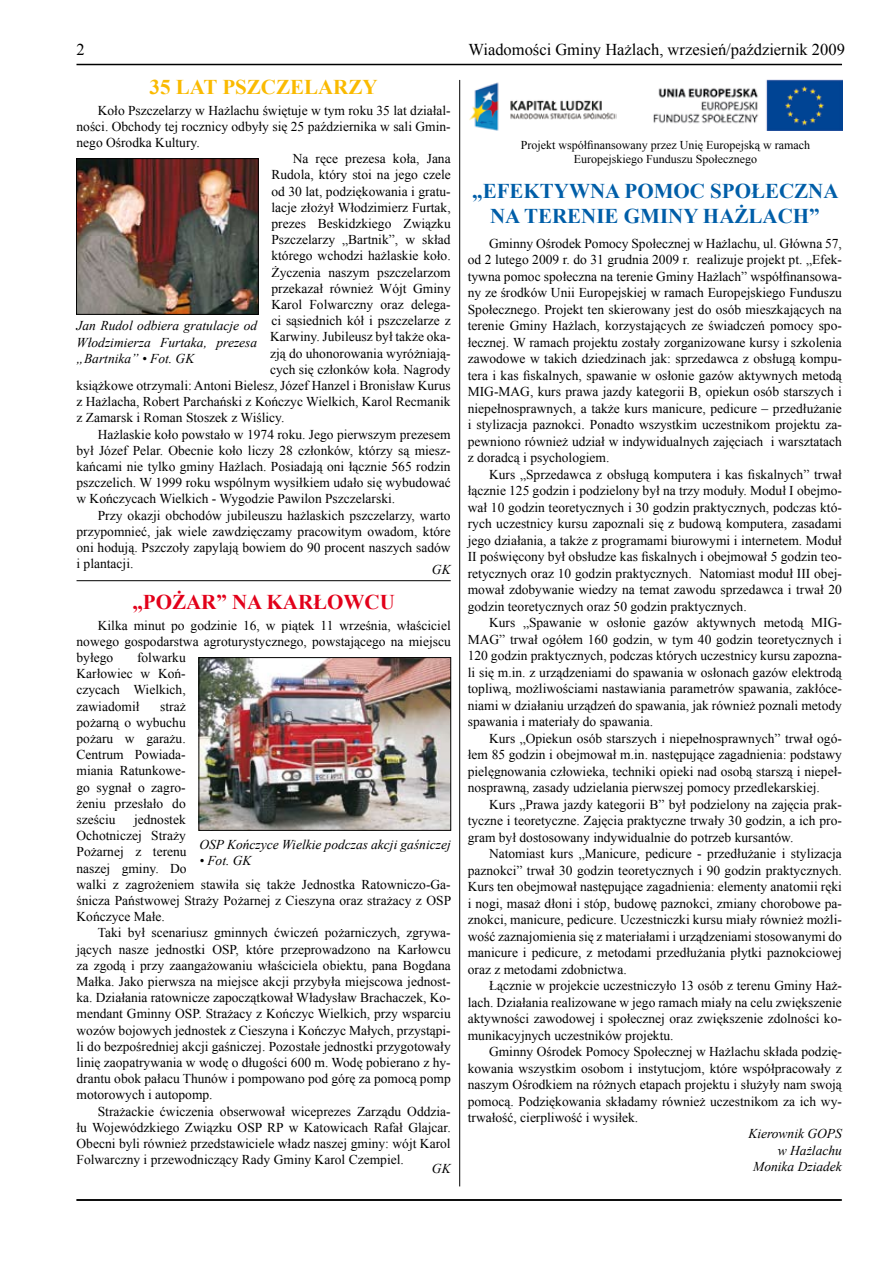
<style>
.page{position:relative;width:893px;height:1263px;background:#fff}
.page>*{position:absolute;margin:0;border:0;box-sizing:border-box;transform-origin:0 0}
.t1{font:700 21px/25.2px "Times New Roman";color:#005ea8;text-align:center}
.t2{font:700 21px "Times New Roman";color:#e2001a}
.t3{font:700 21px "Times New Roman";color:#faba00}
.t4{font:16.5px "Times New Roman";color:#000}
.t5{font:13.5px/16.5px "Times New Roman";color:#000;text-align:justify}
.t6{font:italic 13.5px/16.2px "Times New Roman";color:#000;text-align:right}
.t7{font:12px/14.4px "Times New Roman";color:#000;text-align:center}
</style>
<div class="page">
<hr style="left:76px;top:64px;width:766px;height:1px;background:#000">
<hr style="left:76px;top:1199px;width:766px;height:2px;background:#000">
<img style="left:469px;top:82px;width:147px;height:49px">
<img style="left:653px;top:80px;width:189px;height:51px">
<hr style="left:77px;top:580px;width:374px;height:1px;background:#000">
<img style="left:78px;top:160px;width:179px;height:153px">
<div style="left:76px;top:158px;width:183px;height:157px;border:1px solid #000"></div>
<img style="left:200px;top:659px;width:249px;height:170px">
<div style="left:198px;top:657px;width:253px;height:174px;border:1px solid #000"></div>
<hr style="left:459px;top:80px;width:1px;height:1106px;background:#000">
<p class="t4" style="left:76px;top:39px;width:10px">2</p>
<p class="t4" style="left:468px;top:39px;width:378px">Wiadomości Gminy Hażlach, wrzesień/październik 2009</p>
<h1 class="t3" style="left:150px;top:73px;width:229px">35 LAT PSZCZELARZY</h1>
<p class="t5" style="left:98px;top:102px;width:354px">Koło Pszczelarzy w Hażlachu świętuje w tym roku 35 lat działal-</p>
<p class="t5" style="left:77px;top:118px;width:376px">ności. Obchody tej rocznicy odbyły się 25 października w sali Gmin-</p>
<p class="t5" style="left:77px;top:134px;width:125px">nego Ośrodka Kultury.</p>
<p class="t5" style="left:293px;top:150px;width:160px">Na ręce prezesa koła, Jana</p>
<p class="t5" style="left:271px;top:166px;width:181px">Rudola, który stoi na jego czele</p>
<p class="t5" style="left:271px;top:183px;width:181px">od 30 lat, podziękowania i gratu-</p>
<p class="t5" style="left:271px;top:199px;width:181px">lacje złożył Włodzimierz Furtak,</p>
<p class="t5" style="left:271px;top:215px;width:181px">prezes Beskidzkiego Związku</p>
<p class="t5" style="left:271px;top:231px;width:181px">Pszczelarzy „Bartnik”, w skład</p>
<p class="t5" style="left:271px;top:247px;width:181px">którego wchodzi hażlaskie koło.</p>
<p class="t5" style="left:271px;top:264px;width:181px">Życzenia naszym pszczelarzom</p>
<p class="t5" style="left:271px;top:280px;width:181px">przekazał również Wójt Gminy</p>
<p class="t5" style="left:271px;top:296px;width:181px">Karol Folwarczny oraz delega-</p>
<p class="t5" style="left:271px;top:312px;width:181px">ci sąsiednich kół i pszczelarze z</p>
<p class="t5" style="left:270px;top:328px;width:182px">Karwiny. Jubileusz był także oka-</p>
<p class="t5" style="left:270px;top:345px;width:182px">zją do uhonorowania wyróżniają-</p>
<p class="t5" style="left:270px;top:361px;width:182px">cych się członków koła. Nagrody</p>
<p class="t5" style="left:77px;top:377px;width:376px">książkowe otrzymali: Antoni Bielesz, Józef Hanzel i Bronisław Kurus</p>
<p class="t5" style="left:77px;top:393px;width:376px">z Hażlacha, Robert Parchański z Kończyc Wielkich, Karol Recmanik</p>
<p class="t5" style="left:77px;top:409px;width:209px">z Zamarsk i Roman Stoszek z Wiślicy.</p>
<p class="t5" style="left:98px;top:426px;width:354px">Hażlaskie koło powstało w 1974 roku. Jego pierwszym prezesem</p>
<p class="t5" style="left:77px;top:442px;width:376px">był Józef Pelar. Obecnie koło liczy 28 członków, którzy są miesz-</p>
<p class="t5" style="left:77px;top:458px;width:376px">kańcami nie tylko gminy Hażlach. Posiadają oni łącznie 565 rodzin</p>
<p class="t5" style="left:77px;top:474px;width:376px">pszczelich. W 1999 roku wspólnym wysiłkiem udało się wybudować</p>
<p class="t5" style="left:77px;top:490px;width:320px">w Kończycach Wielkich - Wygodzie Pawilon Pszczelarski.</p>
<p class="t5" style="left:98px;top:507px;width:354px">Przy okazji obchodów jubileuszu hażlaskich pszczelarzy, warto</p>
<p class="t5" style="left:77px;top:523px;width:376px">przypomnieć, jak wiele zawdzięczamy pracowitym owadom, które</p>
<p class="t5" style="left:77px;top:539px;width:376px">oni hodują. Pszczoły zapylają bowiem do 90 procent naszych sadów</p>
<p class="t5" style="left:77px;top:555px;width:58px">i plantacji.</p>
<p class="t6" style="left:432px;top:561px;width:20px">GK</p>
<p class="t6" style="left:77px;top:318px;width:182px;text-align:justify">Jan Rudol odbiera gratulacje od Włodzimierza Furtaka, prezesa „Bartnika” • Fot. GK</p>
<h1 class="t2" style="left:132px;top:587px;width:264px">„POŻAR” NA KARŁOWCU</h1>
<p class="t5" style="left:77px;top:617px;width:376px;text-indent:21px">Kilka minut po godzinie 16, w piątek 11 września, właściciel nowego gospodarstwa agroturystycznego, powstającego na miejscu byłego</p>
<p class="t5" style="left:77px;top:649px;width:111px;text-indent:60px">folwarku Karłowiec w Koń&shy;czycach Wielkich, zawiadomił</p>
<p class="t5" style="left:77px;top:698px;width:111px;text-indent:84px">straż pożarną o wybuchu pożaru w garażu.<br>Centrum Powiada&shy;miania Ratunkowe&shy;go sygnał o zagro&shy;żeniu przesłało do sześciu</p>
<p class="t5" style="left:77px;top:811px;width:376px;text-align:left;text-indent:57px">jednostek<br>Ochotniczej Straży<br>Pożarnej z terenu<br>naszej gminy. Do<br>walki z zagrożeniem stawiła się także Jednostka Ratowniczo-Ga&shy;śnicza Państwowej Straży Pożarnej z Cieszyna oraz strażacy z OSP<br>Kończyce Małe.</p>
<p class="t5" style="left:77px;top:924px;width:376px;text-indent:21px">Taki był scenariusz gminnych ćwiczeń pożarniczych, zgrywa&shy;jących nasze jednostki OSP, które przeprowadzono na Karłowcu za zgodą i przy zaangażowaniu właściciela obiektu, pana Bogdana Małka. Jako pierwsza na miejsce akcji przybyła miejscowa jednost&shy;ka. Działania ratownicze zapoczątkował Władysław Brachaczek, Ko&shy;mendant Gminny OSP. Strażacy z Kończyc Wielkich, przy wsparciu wozów bojowych jednostek z Cieszyna i Kończyc Małych, przystąpi&shy;li do bezpośredniej akcji gaśniczej. Pozostałe jednostki przygotowały linię zaopatrywania w wodę o długości 600 m. Wodę pobierano z hy&shy;drantu obok pałacu Thunów i pompowano pod górę za pomocą pomp motorowych i autopomp.</p>
<p class="t5" style="left:77px;top:1103px;width:376px;text-indent:21px">Strażackie ćwiczenia obserwował wiceprezes Zarządu Oddzia&shy;łu Wojewódzkiego Związku OSP RP w Katowicach Rafał Glajcar.<br>Obecni byli również przedstawiciele władz naszej gminy: wójt Karol Folwarczny i przewodniczący Rady Gminy Karol Czempiel.</p>
<p class="t6" style="left:432px;top:1160px;width:20px">GK</p>
<p class="t6" style="left:199px;top:836px;width:253px">OSP Kończyce Wielkie podczas akcji gaśniczej</p>
<p class="t6" style="left:199px;top:852px;width:54px">• Fot. GK</p>
<p class="t7" style="left:521px;top:137px;width:291px">Projekt współfinansowany przez Unię Europejską w ramach<br>Europejskiego Funduszu Społecznego</p>
<h1 class="t1" style="left:472px;top:177px;width:368px">„EFEKTYWNA POMOC SPOŁECZNA<br>NA TERENIE GMINY HAŻLACH”</h1>
<p class="t5" style="left:468px;top:235px;width:376px;text-indent:21px">Gminny Ośrodek Pomocy Społecznej w Hażlachu, ul. Główna 57, od 2 lutego 2009 r. do 31 grudnia 2009 r. realizuje projekt pt. „Efek&shy;tywna pomoc społeczna na terenie Gminy Hażlach” współfinansowa&shy;ny ze środków Unii Europejskiej w ramach Europejskiego Funduszu Społecznego. Projekt ten skierowany jest do osób mieszkających na terenie Gminy Hażlach, korzystających ze świadczeń pomocy spo&shy;łecznej. W ramach projektu zostały zorganizowane kursy i szkolenia zawodowe w takich dziedzinach jak: sprzedawca z obsługą kompu&shy;tera i kas fiskalnych, spawanie w osłonie gazów aktywnych metodą MIG-MAG, kurs prawa jazdy kategorii B, opiekun osób starszych i niepełnosprawnych, a także kurs manicure, pedicure – przedłużanie i stylizacja paznokci. Ponadto wszystkim uczestnikom projektu za&shy;pewniono również udział w indywidualnych zajęciach i warsztatach z doradcą i psychologiem.</p>
<p class="t5" style="left:468px;top:466px;width:376px;text-indent:21px">Kurs „Sprzedawca z obsługą komputera i kas fiskalnych” trwał łącznie 125 godzin i podzielony był na trzy moduły. Moduł I obejmo&shy;wał 10 godzin teoretycznych i 30 godzin praktycznych, podczas któ&shy;rych uczestnicy kursu zapoznali się z budową komputera, zasadami jego działania, a także z programami biurowymi i internetem. Moduł II poświęcony był obsłudze kas fiskalnych i obejmował 5 godzin teo&shy;retycznych oraz 10 godzin praktycznych. Natomiast moduł III obej&shy;mował zdobywanie wiedzy na temat zawodu sprzedawca i trwał 20 godzin teoretycznych oraz 50 godzin praktycznych.</p>
<p class="t5" style="left:468px;top:614px;width:376px;text-indent:21px">Kurs „Spawanie w osłonie gazów aktywnych metodą MIG-MAG” trwał ogółem 160 godzin, w tym 40 godzin teoretycznych i 120 godzin praktycznych, podczas których uczestnicy kursu zapozna&shy;li się m.in. z urządzeniami do spawania w osłonach gazów elektrodą topliwą, możliwościami nastawiania parametrów spawania, zakłóce&shy;niami w działaniu urządzeń do spawania, jak również poznali metody spawania i materiały do spawania.</p>
<p class="t5" style="left:468px;top:730px;width:376px;text-indent:21px">Kurs „Opiekun osób starszych i niepełnosprawnych” trwał ogó&shy;łem 85 godzin i obejmował m.in. następujące zagadnienia: podstawy pielęgnowania człowieka, techniki opieki nad osobą starszą i niepeł&shy;nosprawną, zasady udzielania pierwszej pomocy przedlekarskiej.</p>
<p class="t5" style="left:468px;top:796px;width:376px;text-indent:21px">Kurs „Prawa jazdy kategorii B” był podzielony na zajęcia prak&shy;tyczne i teoretyczne. Zajęcia praktyczne trwały 30 godzin, a ich pro&shy;gram był dostosowany indywidualnie do potrzeb kursantów.</p>
<p class="t5" style="left:468px;top:845px;width:376px;text-indent:21px">Natomiast kurs „Manicure, pedicure - przedłużanie i stylizacja paznokci” trwał 30 godzin teoretycznych i 90 godzin praktycznych.<br>Kurs ten obejmował następujące zagadnienia: elementy anatomii ręki i nogi, masaż dłoni i stóp, budowę paznokci, zmiany chorobowe pa&shy;znokci, manicure, pedicure. Uczestniczki kursu miały również możli&shy;wość zaznajomienia się z materiałami i urządzeniami stosowanymi do manicure i pedicure, z metodami przedłużania płytki paznokciowej oraz z metodami zdobnictwa.</p>
<p class="t5" style="left:468px;top:977px;width:376px;text-indent:21px">Łącznie w projekcie uczestniczyło 13 osób z terenu Gminy Haż&shy;lach. Działania realizowane w jego ramach miały na celu zwiększenie aktywności zawodowej i społecznej oraz zwiększenie zdolności ko&shy;munikacyjnych uczestników projektu.</p>
<p class="t5" style="left:468px;top:1043px;width:376px;text-indent:21px">Gminny Ośrodek Pomocy Społecznej w Hażlachu składa podzię&shy;kowania wszystkim osobom i instytucjom, które współpracowały z naszym Ośrodkiem na różnych etapach projektu i służyły nam swoją pomocą. Podziękowania składamy również uczestnikom za ich wy&shy;trwałość, cierpliwość i wysiłek.</p>
<p class="t6" style="left:748px;top:1125px;width:95px">Kierownik GOPS w Hażlachu<br>Monika Dziadek</p>
</div>
